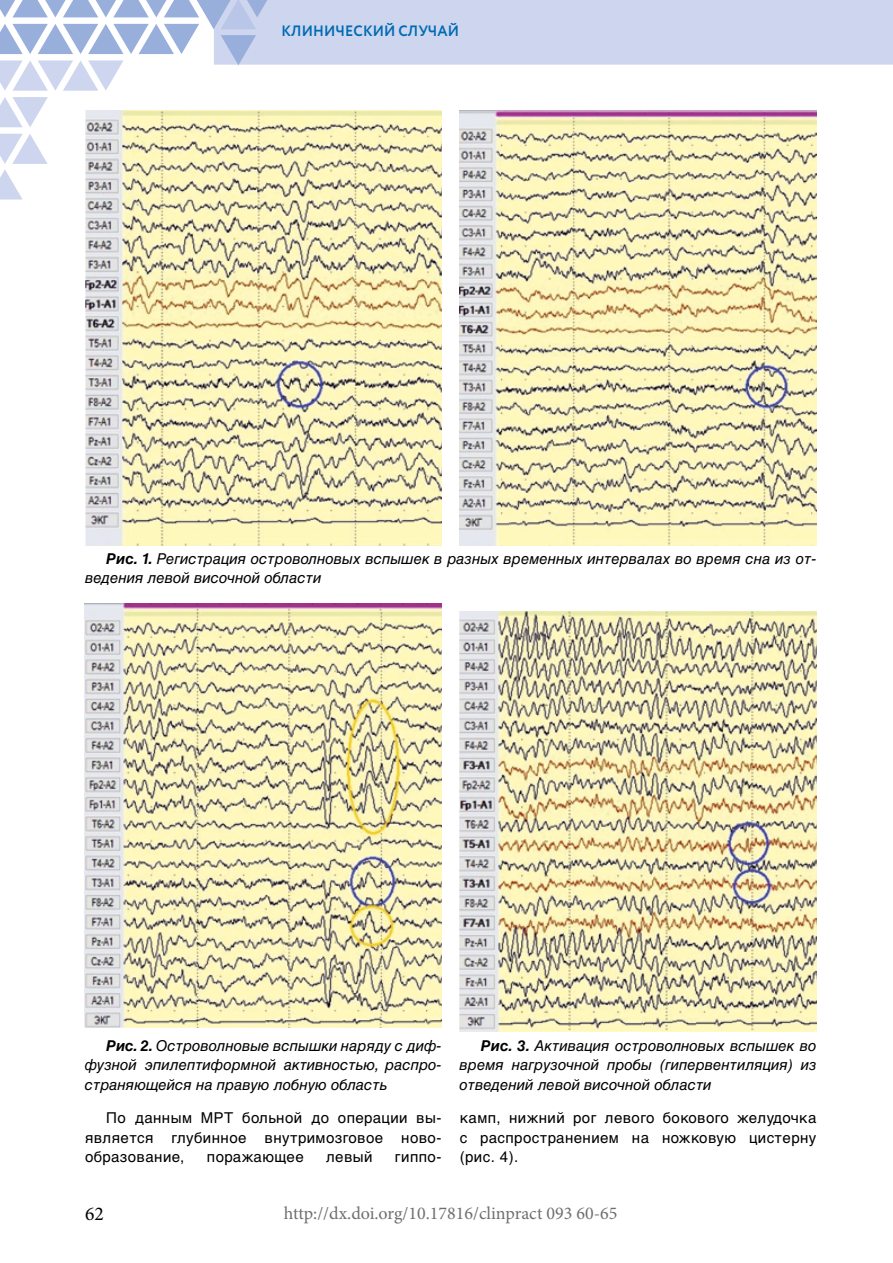
<style>
.page{position:relative;width:893px;height:1263px;background:#fff}
.page>*{position:absolute;margin:0;border:0;box-sizing:border-box;transform-origin:0 0}
.t1{font:19.5px "Minion Pro";color:#000}
.t2{font:18px "Minion Pro";color:#706f6f}
.t3{font:italic 15px/19.5px "Helvetica Cyrillic";color:#000;text-align:justify}
.t4{font:15px/19.5px "Helvetica Cyrillic";letter-spacing:.03em;color:#000;text-align:justify}
.t5{font:700 15px "Circe";letter-spacing:.01em;color:#006ab3;scale:.95 1}
.s1{font-weight:700}
</style>
<div class="page">
<svg style="left:0;top:97px;width:48px;height:30px"></svg>
<svg style="left:0;top:134px;width:48px;height:65px"></svg>
<svg style="left:0;top:0;width:893px;height:91px"></svg>
<img style="left:85px;top:111px;width:357px;height:434px">
<img style="left:85px;top:604px;width:357px;height:423px">
<img style="left:460px;top:611px;width:356px;height:420px">
<img style="left:460px;top:111px;width:356px;height:434px">
<p class="t5" style="left:282px;top:21px;width:189px">КЛИНИЧЕСКИЙ СЛУЧАЙ</p>
<p class="t3" style="left:85px;top:548px;width:733px;text-indent:21px"><span class="s1">Рис. 1.</span> Регистрация островолновых вспышек в разных временных интервалах во время сна из от&shy;ведения левой височной области</p>
<p class="t3" style="left:85px;top:1035px;width:358px;text-indent:21px"><span class="s1">Рис. 2.</span> Островолновые вспышки наряду с диф&shy;фузной эпилептиформной активностью, распро&shy;страняющейся на правую лобную область</p>
<p class="t3" style="left:460px;top:1035px;width:359px;text-indent:21px"><span class="s1">Рис. 3.</span> Активация островолновых вспышек во время нагрузочной пробы (гипервентиляция) из отведений левой височной области</p>
<p class="t4" style="left:85px;top:1108px;width:358px;text-indent:21px">По данным МРТ больной до операции вы&shy;является глубинное внутримозговое ново&shy;образование,</p>
<p class="t4" style="left:460px;top:1108px;width:358px">камп, нижний рог левого бокового желудочка с распространением на ножковую цистерну (рис. 4).</p>
<p class="t4" style="left:207px;top:1147px;width:98px">поражающее</p>
<p class="t4" style="left:326px;top:1147px;width:48px">левый</p>
<p class="t4" style="left:395px;top:1147px;width:48px">гиппо-</p>
<h1 class="t1" style="left:85px;top:1200px;width:20px">62</h1>
<p class="t2" style="left:284px;top:1201px;width:335px">http://dx.doi.org/10.17816/clinpract 093 60-65</p>
</div>
